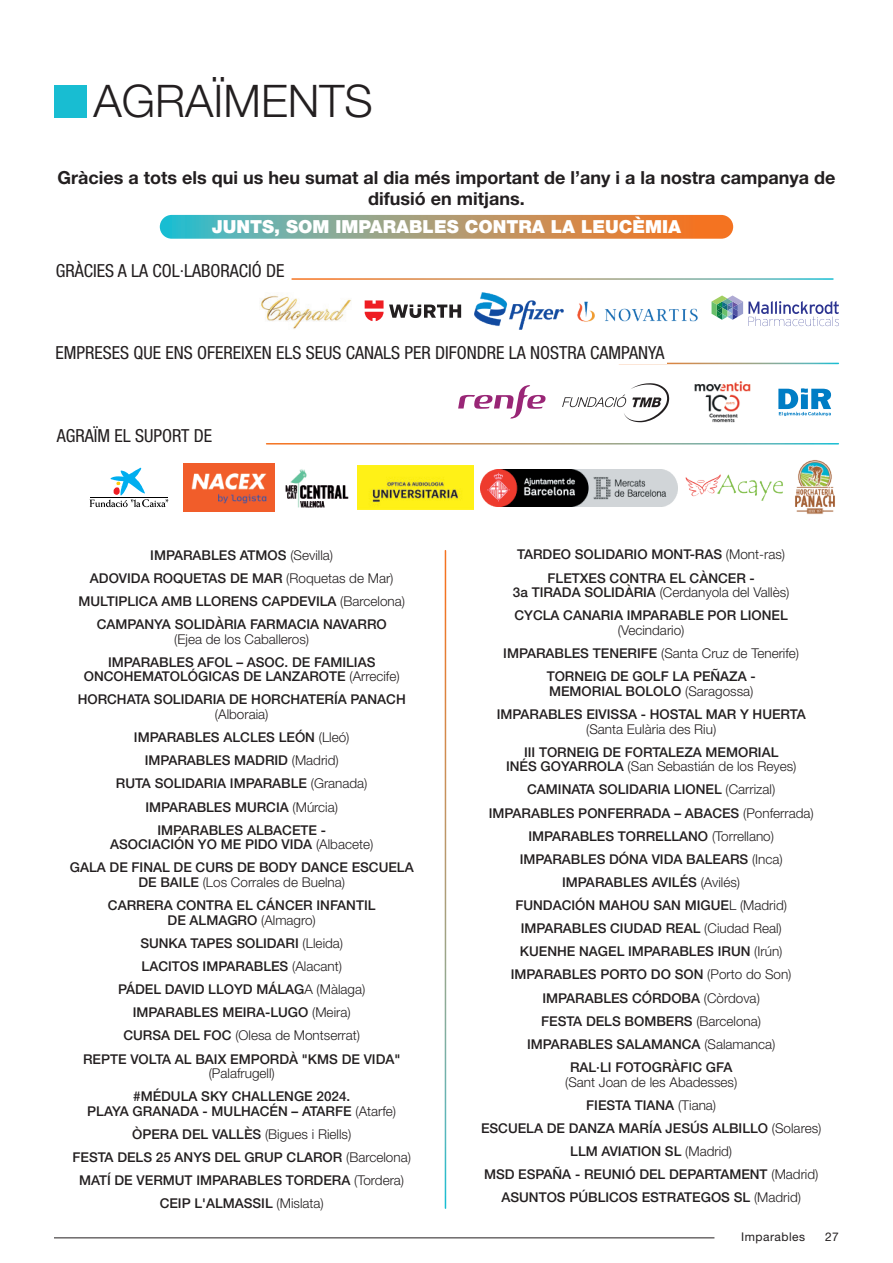
<style>
.page{position:relative;width:893px;height:1263px;background:#fff}
.page>*{position:absolute;margin:0;border:0;box-sizing:border-box;transform-origin:0 0}
.t1{font:300 45px "Helvetica Neue LT Std";color:#231f20}
.t2{font:condensed 18px "Helvetica Neue LT Std";color:#231f20}
.t3{font:700 18px/21px "Helvetica Neue LT Std";color:#231f20;text-align:center}
.t4{font:900 18px "Helvetica Neue LT Std";color:#fff}
.t5{font:500 13.5px/23.1px "Helvetica Neue LT Std";color:#231f20;text-align:center}
.t6{font:300 13.5px "Helvetica Neue LT Std";color:#231f20}
.t7{font:12px "Helvetica Neue LT Std";letter-spacing:.04em;color:#231f20}
.s1{font-weight:300}
</style>
<div class="page">
<svg style="left:160px;top:215px;width:573px;height:24px;background:#a79b75"></svg>
<svg style="left:90px;top:468px;width:78px;height:39px"></svg>
<hr style="left:90px;top:498px;width:78px;height:1px;background:#000">
<img style="left:183px;top:464px;width:91px;height:48px">
<img style="left:685px;top:474px;width:98px;height:27px">
<img style="left:358px;top:466px;width:115px;height:43px">
<img style="left:480px;top:469px;width:198px;height:37px">
<img style="left:285px;top:469px;width:64px;height:39px">
<img style="left:795px;top:460px;width:40px;height:54px">
<svg style="left:562px;top:383px;width:107px;height:39px"></svg>
<img style="left:694px;top:381px;width:57px;height:42px">
<svg style="left:778px;top:388px;width:53px;height:28px"></svg>
<svg style="left:458px;top:385px;width:88px;height:34px"></svg>
<img style="left:260px;top:294px;width:91px;height:35px">
<svg style="left:365px;top:300px;width:96px;height:21px"></svg>
<img style="left:577px;top:301px;width:121px;height:21px">
<img style="left:475px;top:293px;width:88px;height:36px">
<svg style="left:711px;top:295px;width:128px;height:31px"></svg>
<div style="left:54px;top:85px;width:32px;height:32px;background:#18bdd2"></div>
<hr style="left:54px;top:1237px;width:660px;height:1px;background:#231f20">
<h1 class="t1" style="left:94px;top:74px;width:281px">AGRAÏMENTS</h1>
<h2 class="t3" style="left:57px;top:167px;width:780px">Gràcies a tots els qui us heu sumat al dia més important de l’any i a la nostra campanya de difusió en mitjans.</h2>
<h2 class="t4" style="left:212px;top:216px;width:471px">JUNTS, SOM IMPARABLES CONTRA LA LEUCÈMIA</h2>
<h2 class="t2" style="left:56px;top:260px;width:230px">GRÀCIES A LA COL·LABORACIÓ DE</h2>
<h2 class="t2" style="left:56px;top:343px;width:610px">EMPRESES QUE ENS OFEREIXEN ELS SEUS CANALS PER DIFONDRE LA NOSTRA CAMPANYA</h2>
<h2 class="t2" style="left:57px;top:426px;width:157px">AGRAÏM EL SUPORT DE</h2>
<p class="t5" style="left:78px;top:543px;width:328px">IMPARABLES ATMOS <span class="s1">(Sevilla)<br></span>ADOVIDA ROQUETAS DE MAR <span class="s1">(Roquetas de Mar)<br></span>MULTIPLICA AMB LLORENS CAPDEVILA <span class="s1">(Barcelona)<br></span>CAMPANYA SOLIDÀRIA FARMACIA NAVARRO</p>
<p class="t6" style="left:174px;top:630px;width:136px">(Ejea de los Caballeros)</p>
<p class="t5" style="left:84px;top:654px;width:317px;line-height:14.5px">IMPARABLES AFOL – ASOC. DE FAMILIAS<br>ONCOHEMATOLÓGICAS DE LANZAROTE <span class="s1">(Arrecife)</span></p>
<p class="t5" style="left:78px;top:688px;width:330px">HORCHATA SOLIDARIA DE HORCHATERÍA PANACH</p>
<p class="t5" style="left:116px;top:702px;width:253px"><span class="s1">(Alboraia)<br></span>IMPARABLES ALCLES LEÓN <span class="s1">(Lleó)<br></span>IMPARABLES MADRID <span class="s1">(Madrid)<br></span>RUTA SOLIDARIA IMPARABLE <span class="s1">(Granada)<br></span>IMPARABLES MURCIA <span class="s1">(Múrcia)<br></span>IMPARABLES ALBACETE -</p>
<p class="t5" style="left:70px;top:833px;width:345px">ASOCIACIÓN YO ME PIDO VIDA <span class="s1">(Albacete)<br></span>GALA DE FINAL DE CURS DE BODY DANCE ESCUELA</p>
<p class="t5" style="left:108px;top:870px;width:269px">DE BAILE <span class="s1">(Los Corrales de Buelna)<br></span>CARRERA CONTRA EL CÁNCER INFANTIL</p>
<p class="t5" style="left:83px;top:908px;width:319px">DE ALMAGRO <span class="s1">(Almagro)<br></span>SUNKA TAPES SOLIDARI <span class="s1">(Lleida)<br></span>LACITOS IMPARABLES <span class="s1">(Alacant)<br></span>PÁDEL DAVID LLOYD MÁLAG<span class="s1">A (Màlaga)<br></span>IMPARABLES MEIRA-LUGO <span class="s1">(Meira)<br></span>CURSA DEL FOC <span class="s1">(Olesa de Montserrat)<br></span>REPTE VOLTA AL BAIX EMPORDÀ "KMS DE VIDA"</p>
<p class="t6" style="left:209px;top:1065px;width:68px">(Palafrugell)</p>
<p class="t5" style="left:87px;top:1089px;width:310px;line-height:14.5px">#MÉDULA SKY CHALLENGE 2024.<br>PLAYA GRANADA - MULHACÉN – ATARFE <span class="s1">(Atarfe)</span></p>
<p class="t5" style="left:73px;top:1122px;width:340px">ÒPERA DEL VALLÈS <span class="s1">(Bigues i Riells)<br></span>FESTA DELS 25 ANYS DEL GRUP CLAROR <span class="s1">(Barcelona)<br></span>MATÍ DE VERMUT IMPARABLES TORDERA <span class="s1">(Tordera)<br></span>CEIP L'ALMASSIL <span class="s1">(Mislata)</span></p>
<p class="t5" style="left:517px;top:543px;width:269px">TARDEO SOLIDARIO MONT-RAS <span class="s1">(Mont-ras)<br></span>FLETXES CONTRA EL CÀNCER -</p>
<p class="t5" style="left:513px;top:581px;width:278px;text-align:left">3a TIRADA SOLIDÀRIA <span class="s1">(Cerdanyola del Vallès)<br></span>CYCLA CANARIA IMPARABLE POR LIONEL</p>
<p class="t5" style="left:503px;top:618px;width:297px"><span class="s1">(Vecindario)<br></span>IMPARABLES TENERIFE <span class="s1">(Santa Cruz de Tenerife)<br></span>TORNEIG DE GOLF LA PEÑAZA -</p>
<p class="t5" style="left:497px;top:679px;width:310px">MEMORIAL BOLOLO <span class="s1">(Saragossa)<br></span>IMPARABLES EIVISSA - HOSTAL MAR Y HUERTA</p>
<p class="t6" style="left:586px;top:720px;width:132px">(Santa Eulària des Riu)</p>
<p class="t5" style="left:506px;top:744px;width:292px;line-height:14.5px">III TORNEIG DE FORTALEZA MEMORIAL<br>INÉS GOYARROLA <span class="s1">(San Sebastián de los Reyes)</span></p>
<p class="t5" style="left:489px;top:778px;width:326px">CAMINATA SOLIDARIA LIONEL <span class="s1">(Carrizal)<br></span>IMPARABLES PONFERRADA – ABACES <span class="s1">(Ponferrada)<br></span>IMPARABLES TORRELLANO <span class="s1">(Torrellano)<br></span>IMPARABLES DÓNA VIDA BALEARS <span class="s1">(Inca)<br></span>IMPARABLES AVILÉS <span class="s1">(Avilés)<br></span>FUNDACIÓN MAHOU SAN MIGUE<span class="s1">L (Madrid)<br></span>IMPARABLES CIUDAD REAL <span class="s1">(Ciudad Real)<br></span>KUENHE NAGEL IMPARABLES IRUN <span class="s1">(Irún)<br></span>IMPARABLES PORTO DO SON <span class="s1">(Porto do Son)<br></span>IMPARABLES CÓRDOBA <span class="s1">(Còrdova)<br></span>FESTA DELS BOMBERS <span class="s1">(Barcelona)<br></span>IMPARABLES SALAMANCA <span class="s1">(Salamanca)<br></span>RAL·LI FOTOGRÀFIC GFA</p>
<p class="t5" style="left:481px;top:1070px;width:342px"><span class="s1">(Sant Joan de les Abadesses)<br></span>FIESTA TIANA <span class="s1">(Tiana)<br></span>ESCUELA DE DANZA MARÍA JESÚS ALBILLO <span class="s1">(Solares)<br></span>LLM AVIATION SL <span class="s1">(Madrid)<br></span>MSD ESPAÑA - REUNIÓ DEL DEPARTAMENT <span class="s1">(Madrid)<br></span>ASUNTOS PÚBLICOS ESTRATEGOS SL <span class="s1">(Madrid)</span></p>
<p class="t7" style="left:741px;top:1229px;width:65px">Imparables</p>
<p class="t7" style="left:825px;top:1229px;width:15px">27</p>
</div>
